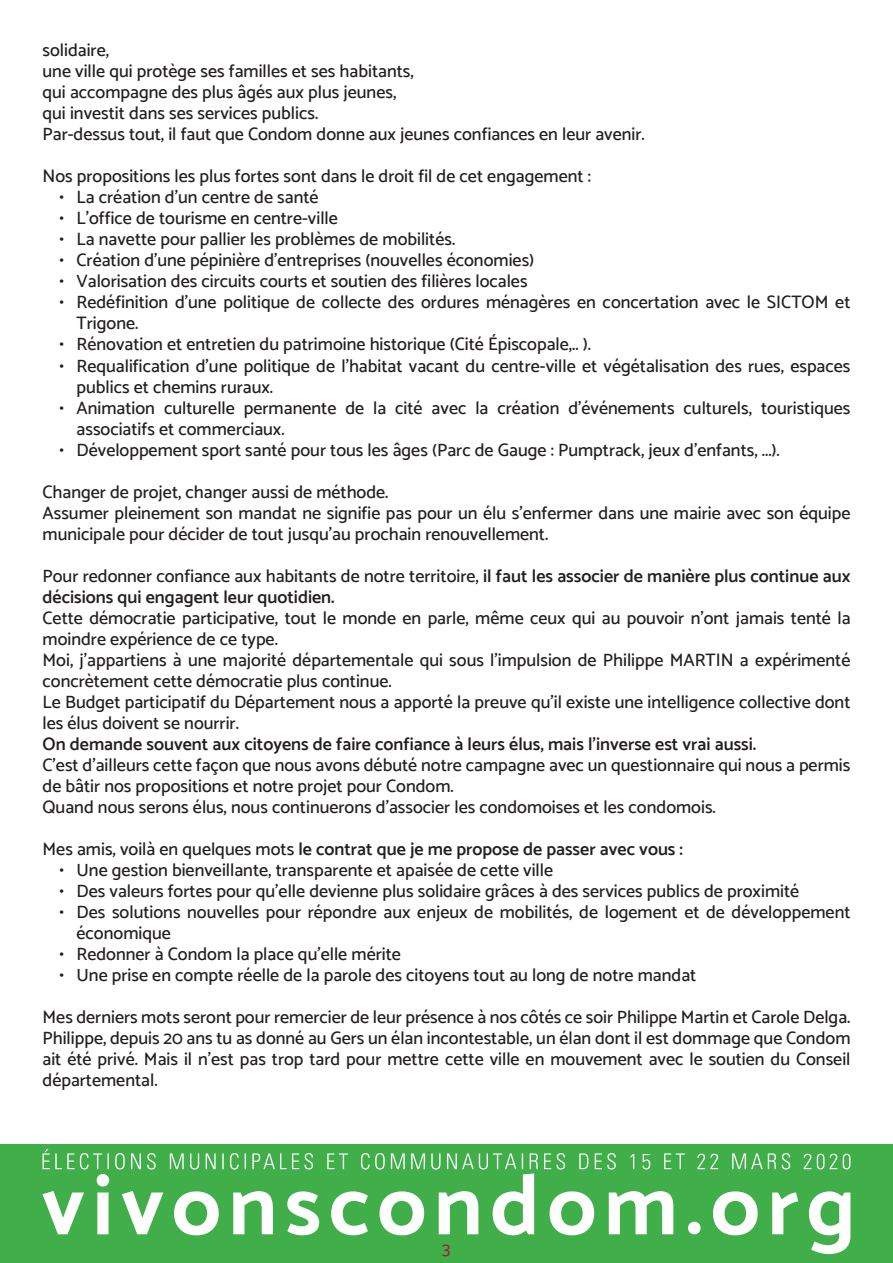
<style>
.page{position:relative;width:893px;height:1263px;background:#fff}
.page>*{position:absolute;margin:0;border:0;box-sizing:border-box;transform-origin:0 0}
.t1{font:500 18px/21px "Catamaran";color:#231f20}
.t2{font:600 18px/21px "Catamaran";color:#231f20}
.t3{font:18px "Catamaran";color:#ad182b}
.s1{font-weight:500}
</style>
<div class="page">
<div style="left:0;top:1144px;width:893px;height:119px;background:#40ae49"></div>
<svg style="left:43px;top:1149px;width:807px;height:20px"></svg>
<svg style="left:43px;top:1173px;width:807px;height:81px"></svg>
<p class="t1" style="left:43px;top:40px;width:604px">solidaire,<br>une ville qui protège ses familles et ses habitants,<br>qui accompagne des plus âgés aux plus jeunes,<br>qui investit dans ses services publics.<br>Par-dessus tout, il faut que Condom donne aux jeunes confiances en leur avenir.</p>
<p class="t1" style="left:43px;top:166px;width:550px">Nos propositions les plus fortes sont dans le droit fil de cet engagement :</p>
<p class="t1" style="left:60px;top:187px;width:261px">• La création d’un centre de santé</p>
<p class="t1" style="left:60px;top:208px;width:280px">• L’office de tourisme en centre-ville</p>
<p class="t1" style="left:60px;top:229px;width:397px">• La navette pour pallier les problèmes de mobilités.</p>
<p class="t1" style="left:60px;top:250px;width:476px">• Création d’une pépinière d’entreprises (nouvelles économies)</p>
<p class="t1" style="left:60px;top:271px;width:470px">• Valorisation des circuits courts et soutien des filières locales</p>
<p class="t1" style="left:77px;top:292px;width:775px;text-indent:-17px">• Redéfinition d’une politique de collecte des ordures ménagères en concertation avec le SICTOM et<br>Trigone.</p>
<p class="t1" style="left:60px;top:334px;width:533px">• Rénovation et entretien du patrimoine historique (Cité Épiscopale,.. ).</p>
<p class="t1" style="left:77px;top:355px;width:775px;text-indent:-17px">• Requalification d’une politique de l’habitat vacant du centre-ville et végétalisation des rues, espaces publics et chemins ruraux.</p>
<p class="t1" style="left:77px;top:397px;width:775px;text-indent:-17px">• Animation culturelle permanente de la cité avec la création d’événements culturels, touristiques associatifs et commerciaux.</p>
<p class="t1" style="left:60px;top:439px;width:722px">• Développement sport santé pour tous les âges (Parc de Gauge : Pumptrack, jeux d’enfants, ...).</p>
<p class="t1" style="left:43px;top:481px;width:809px">Changer de projet, changer aussi de méthode.<br>Assumer pleinement son mandat ne signifie pas pour un élu s’enfermer dans une mairie avec son équipe municipale pour décider de tout jusqu’au prochain renouvellement.</p>
<p class="t2" style="left:43px;top:565px;width:809px"><span class="s1">Pour redonner confiance aux habitants de notre territoire,</span> il faut les associer de manière plus continue aux décisions qui engagent leur quotidien.</p>
<p class="t1" style="left:43px;top:607px;width:809px">Cette démocratie participative, tout le monde en parle, même ceux qui au pouvoir n’ont jamais tenté la moindre expérience de ce type.<br>Moi, j’appartiens à une majorité départementale qui sous l’impulsion de Philippe MARTIN a expérimenté concrètement cette démocratie plus continue.<br>Le Budget participatif du Département nous a apporté la preuve qu’il existe une intelligence collective dont les élus doivent se nourrir.</p>
<p class="t2" style="left:43px;top:733px;width:715px">On demande souvent aux citoyens de faire confiance à leurs élus, mais l’inverse est vrai aussi.</p>
<p class="t1" style="left:43px;top:754px;width:809px">C’est d’ailleurs cette façon que nous avons débuté notre campagne avec un questionnaire qui nous a permis de bâtir nos propositions et notre projet pour Condom.<br>Quand nous serons élus, nous continuerons d’associer les condomoises et les condomois.</p>
<p class="t2" style="left:43px;top:838px;width:642px"><span class="s1">Mes amis, voilà en quelques mots</span> le contrat que je me propose de passer avec vous :</p>
<p class="t1" style="left:60px;top:859px;width:495px">• Une gestion bienveillante, transparente et apaisée de cette ville</p>
<p class="t1" style="left:60px;top:880px;width:741px">• Des valeurs fortes pour qu’elle devienne plus solidaire grâces à des services publics de proximité</p>
<p class="t1" style="left:77px;top:901px;width:775px;text-indent:-17px">• Des solutions nouvelles pour répondre aux enjeux de mobilités, de logement et de développement économique</p>
<p class="t1" style="left:60px;top:943px;width:343px">• Redonner à Condom la place qu’elle mérite</p>
<p class="t1" style="left:60px;top:964px;width:638px">• Une prise en compte réelle de la parole des citoyens tout au long de notre mandat</p>
<p class="t1" style="left:43px;top:1006px;width:809px;text-align:justify">Mes derniers mots seront pour remercier de leur présence à nos côtés ce soir Philippe Martin et Carole Delga.<br>Philippe, depuis 20 ans tu as donné au Gers un élan incontestable, un élan dont il est dommage que Condom ait été privé. Mais il n’est pas trop tard pour mettre cette ville en mouvement avec le soutien du Conseil départemental.</p>
<p class="t3" style="left:442px;top:1238px;width:10px">3</p>
</div>
